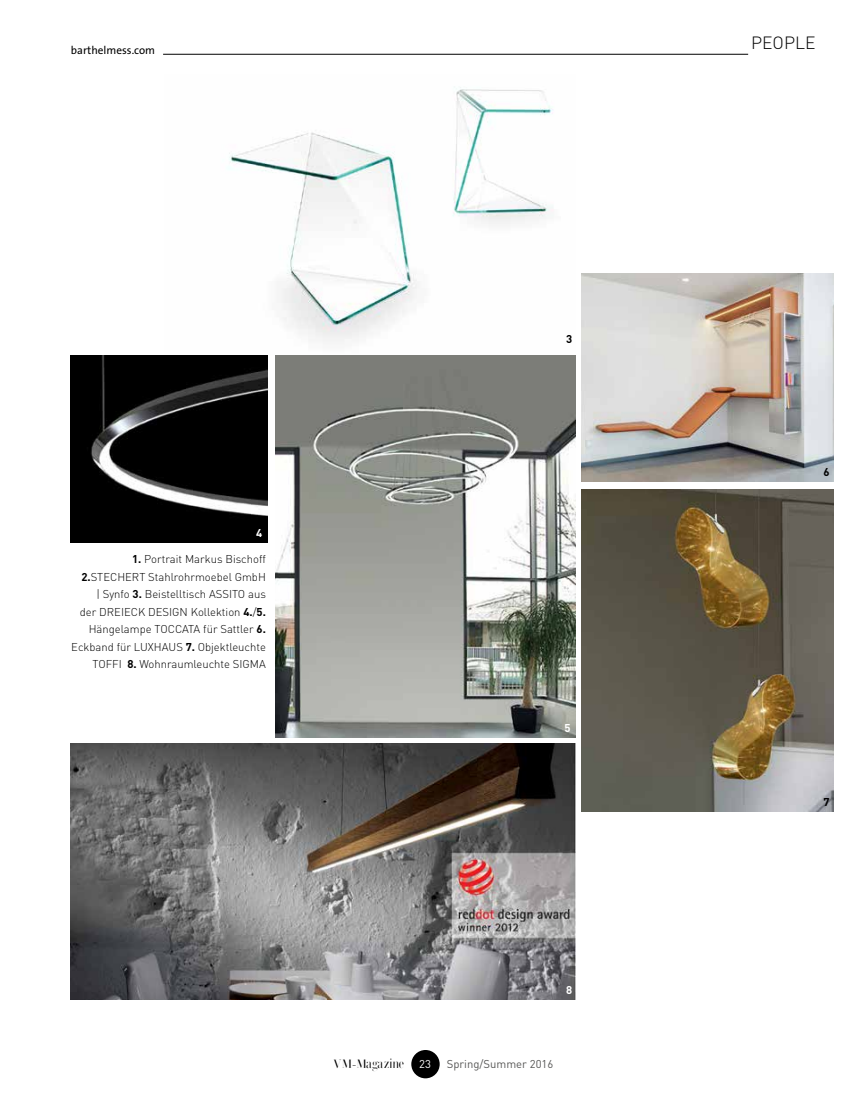
<style>
.page{position:relative;width:851px;height:1099px;background:#fff}
.page>*{position:absolute;margin:0;border:0;box-sizing:border-box;transform-origin:0 0}
.t1{font:300 17.5px "DIN Pro";color:#000}
.t2{font:12.5px "Thin Man Giambattista";color:#000}
.t3{font:300 11.25px/17.5px "DIN Pro";color:#000;text-align:right}
.t4{font:11.25px "DIN Pro";color:#575756}
.t5{font:11.25px "The Sans B5 Plain";color:#000}
.t6{font:700 11.25px "DIN Pro";color:#fff}
.t7{font:700 11.25px "DIN Pro";color:#000}
.s1{font-weight:700}
.s2{font-family:"DIN Pro";font-size:11.25px;color:#fff}
</style>
<div class="page">
<div style="left:411px;top:1049px;width:28px;height:29px;background:#000;border-radius:50%"></div>
<hr style="left:163px;top:54px;width:585px;height:1px;background:#000">
<img style="left:228px;top:87px;width:326px;height:255px">
<img style="left:581px;top:273px;width:252px;height:209px">
<img style="left:275px;top:355px;width:301px;height:382px">
<img style="left:71px;top:355px;width:197px;height:187px">
<img style="left:581px;top:489px;width:252px;height:322px">
<img style="left:71px;top:743px;width:505px;height:256px">
<p class="t5" style="left:71px;top:45px;width:86px">barthelmess.com</p>
<p class="t6" style="left:256px;top:525px;width:8px">4</p>
<p class="t3" style="left:71px;top:550px;width:196px"><span class="s1">1.</span> Portrait Markus Bischoff <span class="s1">2.</span>STECHERT Stahlrohrmoebel GmbH<br>| Synfo <span class="s1">3.</span> Beistelltisch ASSITO aus<br>der DREIECK DESIGN Kollektion <span class="s1">4.</span>/<span class="s1">5.<br></span>Hängelampe TOCCATA für Sattler <span class="s1">6.<br></span>Eckband für LUXHAUS <span class="s1">7.</span> Objektleuchte TOFFI <span class="s1">8.</span> Wohnraumleuchte SIGMA</p>
<p class="t7" style="left:566px;top:331px;width:8px">3</p>
<p class="t6" style="left:564px;top:720px;width:8px">5</p>
<p class="t6" style="left:566px;top:982px;width:8px">8</p>
<p class="t2" style="left:333px;top:1055px;width:99px">VM-Magazine <span class="s2">23</span></p>
<p class="t4" style="left:446px;top:1056px;width:108px">Spring/Summer 2016</p>
<h1 class="t1" style="left:751px;top:31px;width:66px">PEOPLE</h1>
<p class="t7" style="left:823px;top:464px;width:8px">6</p>
<p class="t7" style="left:823px;top:794px;width:8px">7</p>
</div>
